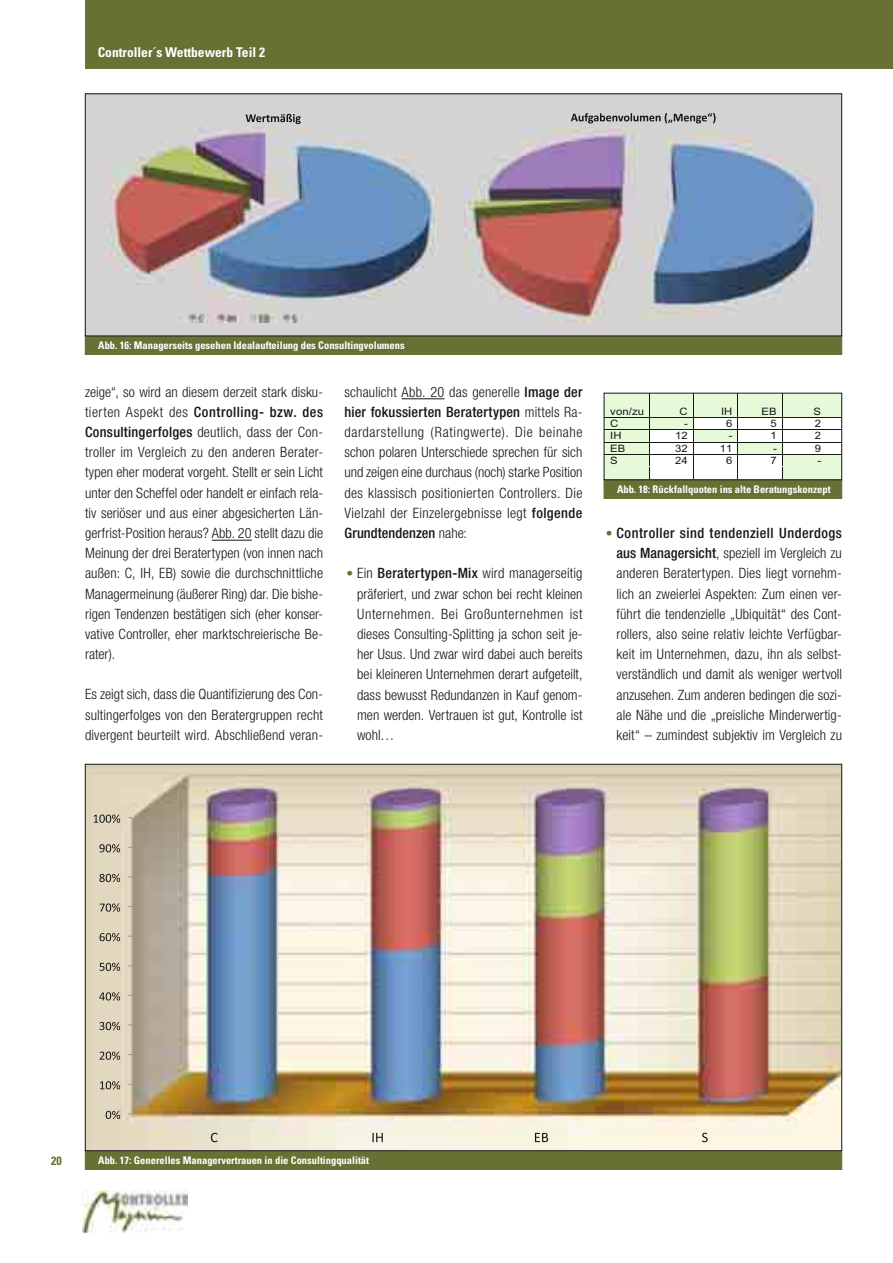
<style>
.page{position:relative;width:893px;height:1263px;background:#fff}
.page>*{position:absolute;margin:0;border:0;box-sizing:border-box;transform-origin:0 0}
.t1{font:300 condensed 14.25px/20.2px "Helvetica Neue LT Std";letter-spacing:.005em;color:#151616;text-align:justify}
.t2{font:700 condensed 13.5px "Univers LT Std";color:#fff}
.t3{font:700 condensed 12px "Univers LT Std";color:#667133}
.t4{font:700 condensed 10.5px "Univers LT Std";color:#fff}
.t5{font:10.2px "Arial";letter-spacing:.01em;color:#151616;scale:1.1 1}
.s1{font-weight:500}
</style>
<div class="page">
<img style="left:83px;top:1191px;width:105px;height:42px">
<div style="left:85px;top:0;width:808px;height:68px;background:#667133"></div>
<hr style="left:212px;top:540px;width:40px;height:1px;background:#151616">
<hr style="left:402px;top:398px;width:43px;height:1px;background:#151616">
<div style="left:85px;top:1151px;width:757px;height:18px;background:#667133"></div>
<div style="left:85px;top:1151px;width:757px;height:18px;border:1px solid #667133"></div>
<img style="left:87px;top:766px;width:753px;height:383px">
<div style="left:604px;top:480px;width:238px;height:18px;background:#667133"></div>
<div style="left:604px;top:480px;width:238px;height:18px;border:1px solid #667133"></div>
<div style="left:604px;top:393px;width:46px;height:24px;background:#e6fad9"></div>
<div style="left:650px;top:393px;width:43px;height:24px;background:#e6fad9"></div>
<div style="left:694px;top:393px;width:44px;height:24px;background:#e6fad9"></div>
<div style="left:738px;top:393px;width:44px;height:24px;background:#e6fad9"></div>
<div style="left:783px;top:393px;width:44px;height:24px;background:#e6fad9"></div>
<div style="left:826px;top:393px;width:16px;height:24px;background:#e6fad9"></div>
<div style="left:604px;top:417px;width:46px;height:12px;background:#e6fad9"></div>
<div style="left:650px;top:417px;width:43px;height:12px;background:#e6fad9"></div>
<hr style="left:604px;top:417px;width:238px;height:1px;background:#151616">
<div style="left:604px;top:430px;width:46px;height:12px;background:#e6fad9"></div>
<div style="left:694px;top:430px;width:44px;height:12px;background:#e6fad9"></div>
<hr style="left:604px;top:429px;width:238px;height:1px;background:#151616">
<div style="left:604px;top:442px;width:46px;height:12px;background:#e6fad9"></div>
<div style="left:738px;top:442px;width:44px;height:12px;background:#e6fad9"></div>
<hr style="left:604px;top:442px;width:238px;height:1px;background:#151616">
<div style="left:604px;top:455px;width:46px;height:12px;background:#e6fad9"></div>
<div style="left:783px;top:455px;width:44px;height:12px;background:#e6fad9"></div>
<div style="left:826px;top:455px;width:16px;height:12px;background:#e6fad9"></div>
<hr style="left:604px;top:454px;width:238px;height:1px;background:#151616">
<div style="left:604px;top:467px;width:46px;height:12px;background:#e6fad9"></div>
<div style="left:783px;top:467px;width:44px;height:12px;background:#e6fad9"></div>
<div style="left:826px;top:467px;width:16px;height:12px;background:#e6fad9"></div>
<svg style="left:693px;top:395px;width:1px;height:83px"></svg>
<svg style="left:782px;top:395px;width:1px;height:83px"></svg>
<div style="left:604px;top:393px;width:238px;height:87px;border:1px solid #151616"></div>
<div style="left:85px;top:336px;width:757px;height:18px;background:#667133"></div>
<div style="left:85px;top:336px;width:757px;height:19px;border:1px solid #667133"></div>
<div style="left:85px;top:94px;width:757px;height:242px;background:#d4d2d2"></div>
<svg style="left:246px;top:114px;width:55px;height:10px"></svg>
<img style="left:465px;top:127px;width:356px;height:196px">
<img style="left:107px;top:128px;width:332px;height:195px">
<svg style="left:571px;top:113px;width:144px;height:10px"></svg>
<p class="t2" style="left:98px;top:47px;width:169px">Controller´s Wettbewerb Teil 2</p>
<p class="t4" style="left:98px;top:341px;width:308px">Abb. 16: Managerseits gesehen Idealaufteilung des Consultingvolumens</p>
<p class="t1" style="left:85px;top:383px;width:240px">zeige“, so wird an diesem derzeit stark disku&shy;tierten Aspekt des <span class="s1">Controlling- bzw. des Consultingerfolges</span> deutlich, dass der Con&shy;troller im Vergleich zu den anderen Berater&shy;typen eher moderat vorgeht. Stellt er sein Licht unter den Scheffel oder handelt er einfach rela&shy;tiv seriöser und aus einer abgesicherten Län&shy;gerfrist-Position heraus? Abb. 20 stellt dazu die Meinung der drei Beratertypen (von innen nach außen: C, IH, EB) sowie die durchschnittliche Managermeinung (äußerer Ring) dar. Die bishe&shy;rigen Tendenzen bestätigen sich (eher konser&shy;vative Controller, eher marktschreierische Be&shy;rater).</p>
<p class="t1" style="left:85px;top:685px;width:240px">Es zeigt sich, dass die Quantifizierung des Con&shy;sultingerfolges von den Beratergruppen recht divergent beurteilt wird. Abschließend veran-</p>
<p class="t1" style="left:344px;top:383px;width:240px">schaulicht Abb. 20 das generelle <span class="s1">Image der hier fokussierten Beratertypen</span> mittels Ra&shy;dardarstellung (Ratingwerte). Die beinahe schon polaren Unterschiede sprechen für sich und zeigen eine durchaus (noch) starke Position des klassisch positionierten Controllers. Die Vielzahl der Einzelergebnisse legt <span class="s1">folgende Grundtendenzen</span> nahe:</p>
<p class="t1" style="left:357px;top:564px;width:227px">Ein <span class="s1">Beratertypen-Mix</span> wird managerseitig präferiert, und zwar schon bei recht kleinen Unternehmen. Bei Großunternehmen ist dieses Consulting-Splitting ja schon seit je&shy;her Usus. Und zwar wird dabei auch bereits bei kleineren Unternehmen derart aufgeteilt, dass bewusst Redundanzen in Kauf genom&shy;men werden. Vertrauen ist gut, Kontrolle ist wohl…</p>
<p class="t5" style="left:610px;top:407px;width:32px">von/zu</p>
<p class="t5" style="left:679px;top:407px;width:9px">C</p>
<p class="t5" style="left:721px;top:407px;width:12px">IH</p>
<p class="t5" style="left:761px;top:407px;width:15px">EB</p>
<p class="t5" style="left:814px;top:407px;width:8px">S</p>
<p class="t5" style="left:610px;top:420px;width:9px">C</p>
<p class="t5" style="left:684px;top:420px;width:5px">-</p>
<p class="t5" style="left:726px;top:420px;width:7px">6</p>
<p class="t5" style="left:770px;top:420px;width:7px">5</p>
<p class="t5" style="left:815px;top:420px;width:7px">2</p>
<p class="t5" style="left:610px;top:432px;width:12px">IH</p>
<p class="t5" style="left:675px;top:432px;width:13px">12</p>
<p class="t5" style="left:729px;top:432px;width:5px">-</p>
<p class="t5" style="left:770px;top:432px;width:7px">1</p>
<p class="t5" style="left:815px;top:432px;width:7px">2</p>
<p class="t5" style="left:610px;top:445px;width:15px">EB</p>
<p class="t5" style="left:675px;top:445px;width:13px">32</p>
<p class="t5" style="left:720px;top:445px;width:13px">11</p>
<p class="t5" style="left:773px;top:445px;width:5px">-</p>
<p class="t5" style="left:815px;top:445px;width:7px">9</p>
<p class="t5" style="left:610px;top:457px;width:8px">S</p>
<p class="t5" style="left:675px;top:457px;width:13px">24</p>
<p class="t5" style="left:726px;top:457px;width:7px">6</p>
<p class="t5" style="left:770px;top:457px;width:7px">7</p>
<p class="t5" style="left:817px;top:457px;width:5px">-</p>
<p class="t4" style="left:617px;top:485px;width:215px">Abb. 18: Rückfallquoten ins alte Beratungskonzept</p>
<p class="t1" style="left:617px;top:524px;width:227px"><span class="s1">Controller sind tendenziell Underdogs aus Managersicht</span>, speziell im Vergleich zu anderen Beratertypen. Dies liegt vornehm&shy;lich an zweierlei Aspekten: Zum einen ver&shy;führt die tendenzielle „Ubiquität“ des Cont&shy;rollers, also seine relativ leichte Verfügbar&shy;keit im Unternehmen, dazu, ihn als selbst&shy;verständlich und damit als weniger wertvoll anzusehen. Zum anderen bedingen die sozi&shy;ale Nähe und die „preisliche Minderwertig&shy;keit“ – zumindest subjektiv im Vergleich zu</p>
<p class="t3" style="left:51px;top:1157px;width:12px">20</p>
<p class="t4" style="left:98px;top:1156px;width:272px">Abb. 17: Generelles Managervertrauen in die Consultingqualität</p>
</div>
